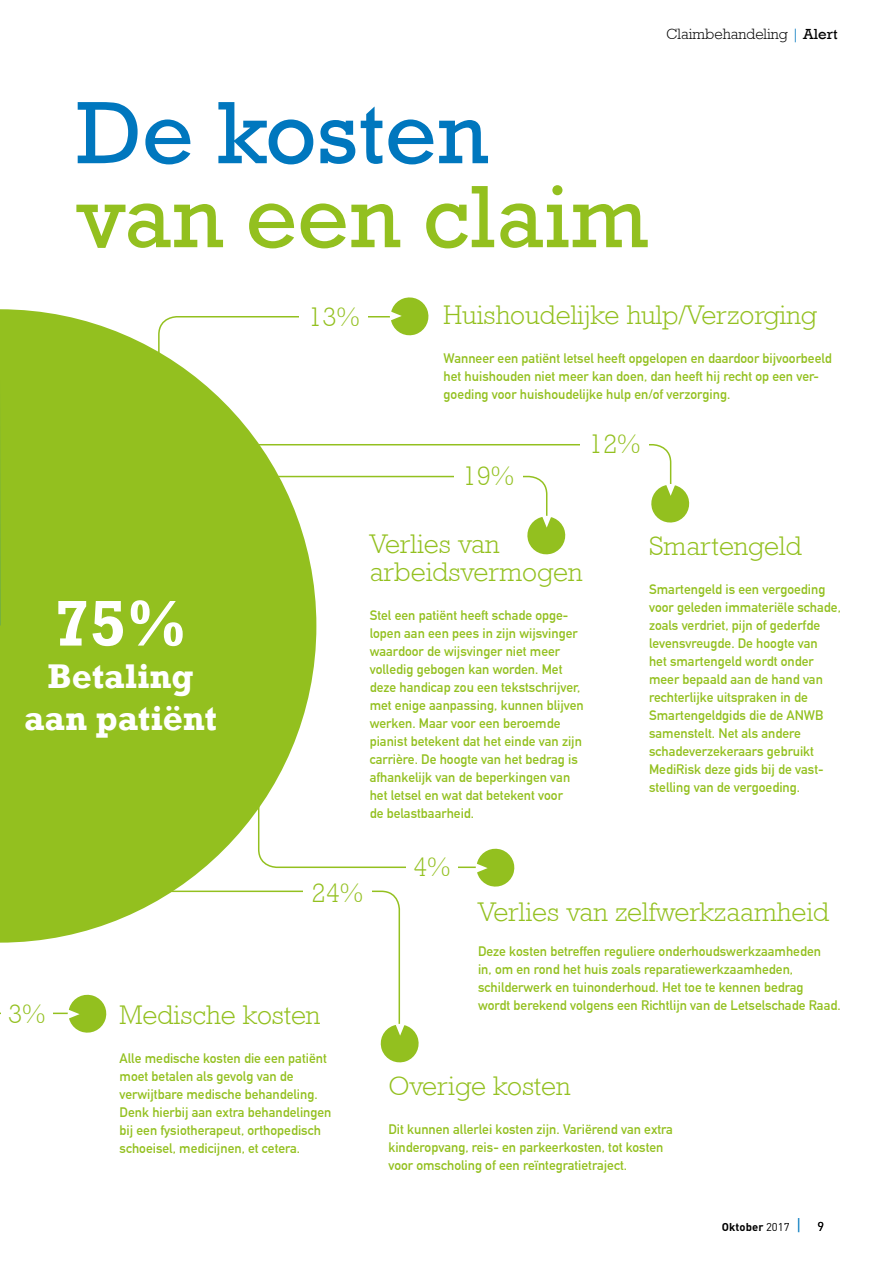
<style>
.page{position:relative;width:893px;height:1263px;background:#fff}
.page>*{position:absolute;margin:0;border:0;box-sizing:border-box;transform-origin:0 0}
.t1{font:90px "Rockwell";color:#93c01f}
.t2{font:90px "Rockwell";color:#0077be}
.t3{font:700 65.7px "Rockwell";color:#fff}
.t4{font:700 35.1px/42.2px "Rockwell";color:#fff;text-align:center}
.t5{font:300 27px/28.5px "Rockwell";color:#93c01f}
.t6{font:300 15px "Rockwell";color:#000}
.t7{font:700 13.5px/18px "DIN Alternate";color:#93c01f}
.t8{font:700 11.25px "DIN";letter-spacing:.01em;color:#000}
.s1{color:#0077be}
.s2{font-weight:400}
.s3{font-weight:400;font-size:16.5px;color:#0077be}
.s4{font-weight:400;font-size:12.75px}
</style>
<div class="page">
<svg style="left:316px;top:297px;width:374px;height:258px"></svg>
<svg style="left:316px;top:848px;width:199px;height:39px"></svg>
<svg style="left:64px;top:890px;width:337px;height:143px"></svg>
<svg style="left:378px;top:1022px;width:41px;height:41px"></svg>
<svg style="left:0;top:309px;width:316px;height:634px;fill:#93c01f"></svg>
<svg style="left:0;top:309px;width:1px;height:317px"></svg>
<div style="left:300px;top:307px;width:68px;height:29px;background:#fff"></div>
<div style="left:580px;top:434px;width:68px;height:29px;background:#fff"></div>
<div style="left:454px;top:466px;width:68px;height:29px;background:#fff"></div>
<div style="left:303px;top:883px;width:68px;height:29px;background:#fff"></div>
<div style="left:406px;top:857px;width:51px;height:29px;background:#fff"></div>
<p class="t6" style="left:666px;top:29px;width:173px">Claimbehandeling <span class="s1">|</span> <span class="s2">Alert</span></p>
<h1 class="t2" style="left:77px;top:99px;width:413px">De kosten</h1>
<h1 class="t1" style="left:77px;top:183px;width:573px">van een claim</h1>
<h2 class="t3" style="left:54px;top:600px;width:135px">75%</h2>
<h3 class="t4" style="left:24px;top:658px;width:194px">Betaling aan patiënt</h3>
<h3 class="t5" style="left:308px;top:305px;width:53px">13%</h3>
<h3 class="t5" style="left:444px;top:304px;width:375px">Huishoudelijke hulp/Verzorging</h3>
<p class="t7" style="left:444px;top:351px;width:390px">Wanneer een patiënt letsel heeft opgelopen en daardoor bijvoorbeeld het huishouden niet meer kan doen, dan heeft hij recht op een ver&shy;goeding voor huishoudelijke hulp en/of verzorging.</p>
<h3 class="t5" style="left:463px;top:465px;width:53px">19%</h3>
<h3 class="t5" style="left:589px;top:432px;width:53px">12%</h3>
<h3 class="t5" style="left:370px;top:532px;width:214px">Verlies van arbeidsvermogen</h3>
<p class="t7" style="left:370px;top:608px;width:216px">Stel een patiënt heeft schade opge&shy;lopen aan een pees in zijn wijsvinger waardoor de wijsvinger niet meer volledig gebogen kan worden. Met deze handicap zou een tekstschrijver, met enige aanpassing, kunnen blijven werken. Maar voor een beroemde pianist betekent dat het einde van zijn carrière. De hoogte van het bedrag is afhankelijk van de beperkingen van het letsel en wat dat betekent voor<br>de belastbaarheid.</p>
<h3 class="t5" style="left:413px;top:855px;width:39px">4%</h3>
<h3 class="t5" style="left:649px;top:534px;width:154px">Smartengeld</h3>
<p class="t7" style="left:649px;top:581px;width:193px">Smartengeld is een vergoeding voor geleden immateriële schade, zoals verdriet, pijn of gederfde levensvreugde. De hoogte van<br>het smartengeld wordt onder meer bepaald aan de hand van rechterlijke uitspraken in de<br>Smartengeldgids die de ANWB samenstelt. Net als andere schadeverzekeraars gebruikt<br>MediRisk deze gids bij de vast&shy;stelling van de vergoeding.</p>
<h3 class="t5" style="left:8px;top:1002px;width:39px">3%</h3>
<h3 class="t5" style="left:311px;top:881px;width:53px">24%</h3>
<h3 class="t5" style="left:120px;top:1003px;width:202px">Medische kosten</h3>
<p class="t7" style="left:120px;top:1050px;width:213px">Alle medische kosten die een patiënt moet betalen als gevolg van de verwijtbare medische behandeling.<br>Denk hierbij aan extra behandelingen bij een fysiotherapeut, orthopedisch schoeisel, medicijnen, et cetera.</p>
<h3 class="t5" style="left:478px;top:900px;width:353px">Verlies van zelfwerkzaamheid</h3>
<p class="t7" style="left:478px;top:944px;width:364px">Deze kosten betreffen reguliere onderhoudswerkzaamheden<br>in, om en rond het huis zoals reparatiewerkzaamheden, schilderwerk en tuinonderhoud. Het toe te kennen bedrag<br>wordt berekend volgens een Richtlijn van de Letselschade Raad.</p>
<h3 class="t5" style="left:388px;top:1074px;width:184px">Overige kosten</h3>
<p class="t7" style="left:388px;top:1121px;width:286px">Dit kunnen allerlei kosten zijn. Variërend van extra kinderopvang, reis- en parkeerkosten, tot kosten voor omscholing of een reïntegratietraject.</p>
<p class="t8" style="left:722px;top:1220px;width:104px">Oktober <span class="s2">2017</span> <span class="s3">|</span> <span class="s4">9</span></p>
</div>
